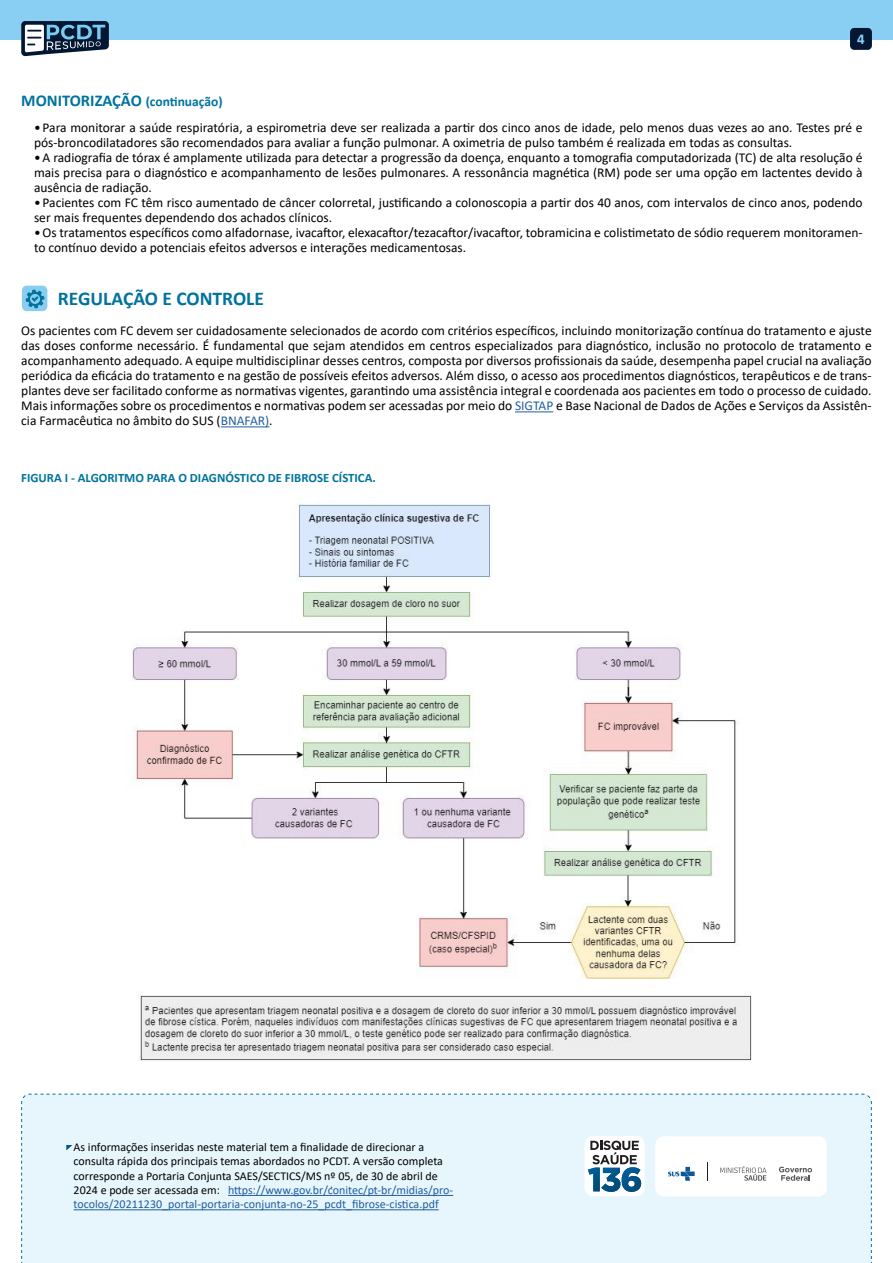
<style>
.page{position:relative;width:893px;height:1263px;background:#fff}
.page>*{position:absolute;margin:0;border:0;box-sizing:border-box;transform-origin:0 0}
.t1{font:700 19.5px "Calibri";color:#00739c}
.t2{font:700 16.5px "Calibri";color:#00739c}
.t3{font:700 15px "Calibri";color:#89cff3}
.t4{font:13.5px/15px "Calibri";color:#000}
.t5{font:700 12.75px "Calibri";color:#00739c}
.t6{font:12px/14.4px "Calibri";color:#000}
.t7{font:12px "Calibri";color:#414042}
.s1{font-size:13.5px}
.s2{color:#215e9e}
</style>
<div class="page">
<div style="left:0;top:0;width:893px;height:39px;background:#89cff3"></div>
<div style="left:850px;top:28px;width:22px;height:22px;background:#031632;border-radius:4px"></div>
<svg style="left:21px;top:21px;width:88px;height:35px;background:#597086"></svg>
<div style="left:21px;top:1094px;width:851px;height:169px;background:#e7f6fd"></div>
<svg style="left:66px;top:1145px;width:6px;height:5px"></svg>
<div style="left:655px;top:1136px;width:172px;height:60px;background:#fff;border-radius:9px"></div>
<svg style="left:779px;top:1167px;width:33px;height:14px"></svg>
<svg style="left:668px;top:1167px;width:27px;height:14px"></svg>
<svg style="left:720px;top:1166px;width:46px;height:15px"></svg>
<svg style="left:707px;top:1162px;width:1px;height:19px"></svg>
<div style="left:584px;top:1136px;width:61px;height:60px;background:#fff;border-radius:9px"></div>
<svg style="left:588px;top:1140px;width:53px;height:52px"></svg>
<hr style="left:228px;top:1195px;width:225px;height:1px;background:#215e9e">
<hr style="left:74px;top:1209px;width:365px;height:1px;background:#215e9e">
<div style="left:22px;top:286px;width:25px;height:25px;background:#89cdf1;border-radius:5px"></div>
<svg style="left:26px;top:289px;width:19px;height:19px"></svg>
<hr style="left:515px;top:411px;width:38px;height:1px;background:#215e9e">
<hr style="left:221px;top:426px;width:48px;height:1px;background:#215e9e">
<img style="left:132px;top:503px;width:620px;height:558px">
<p class="t3" style="left:857px;top:28px;width:9px">4</p>
<p class="t2" style="left:21px;top:89px;width:203px">MONITORIZAÇÃO <span class="s1">(continuação)</span></p>
<p class="t4" style="left:34px;top:120px;width:830px">• Para monitorar a saúde respiratória, a espirometria deve ser realizada a partir dos cinco anos de idade, pelo menos duas vezes ao ano. Testes pré e pós-broncodilatadores são recomendados para avaliar a função pulmonar. A oximetria de pulso também é realizada em todas as consultas.</p>
<p class="t4" style="left:34px;top:150px;width:830px;text-align:justify">•A radiografia de tórax é amplamente utilizada para detectar a progressão da doença, enquanto a tomografia computadorizada (TC) de alta resolução é mais precisa para o diagnóstico e acompanhamento de lesões pulmonares. A ressonância magnética (RM) pode ser uma opção em lactentes devido à ausência de radiação.</p>
<p class="t4" style="left:34px;top:195px;width:830px">• Pacientes com FC têm risco aumentado de câncer colorretal, justificando a colonoscopia a partir dos 40 anos, com intervalos de cinco anos, podendo ser mais frequentes dependendo dos achados clínicos.</p>
<p class="t4" style="left:34px;top:225px;width:830px">•Os tratamentos específicos como alfadornase, ivacaftor, elexacaftor/tezacaftor/ivacaftor, tobramicina e colistimetato de sódio requerem monitoramen&shy;to contínuo devido a potenciais efeitos adversos e interações medicamentosas.</p>
<h1 class="t1" style="left:58px;top:284px;width:208px">REGULAÇÃO E CONTROLE</h1>
<p class="t4" style="left:21px;top:323px;width:852px;text-align:justify">Os pacientes com FC devem ser cuidadosamente selecionados de acordo com critérios específicos, incluindo monitorização contínua do tratamento e ajuste das doses conforme necessário. É fundamental que sejam atendidos em centros especializados para diagnóstico, inclusão no protocolo de tratamento e acompanhamento adequado. A equipe multidisciplinar desses centros, composta por diversos profissionais da saúde, desempenha papel crucial na avaliação periódica da eficácia do tratamento e na gestão de possíveis efeitos adversos. Além disso, o acesso aos procedimentos diagnósticos, terapêuticos e de trans&shy;plantes deve ser facilitado conforme as normativas vigentes, garantindo uma assistência integral e coordenada aos pacientes em todo o processo de cuidado.<br>Mais informações sobre os procedimentos e normativas podem ser acessadas por meio do <span class="s2">SIGTAP</span> e Base Nacional de Dados de Ações e Serviços da Assistên&shy;cia Farmacêutica no âmbito do SUS (<span class="s2">BNAFAR)</span>.</p>
<p class="t5" style="left:21px;top:468px;width:356px">FIGURA I - ALGORITMO PARA O DIAGNÓSTICO DE FIBROSE CÍSTICA.</p>
<p class="t6" style="left:74px;top:1139px;width:381px">As informações inseridas neste material tem a finalidade de direcionar a consulta rápida dos principais temas abordados no PCDT. A versão completa corresponde a Portaria Conjunta SAES/SECTICS/MS nº 05, de 30 de abril de 2024 e pode ser acessada em: <span class="s2">https://www.gov.br/conitec/pt-br/midias/pro&shy;tocolos/20211230_portal-portaria-conjunta-no-25_pcdt_fibrose-cistica.pdf</span></p>
<p class="t7" style="left:330px;top:1176px;width:5px">.</p>
</div>
